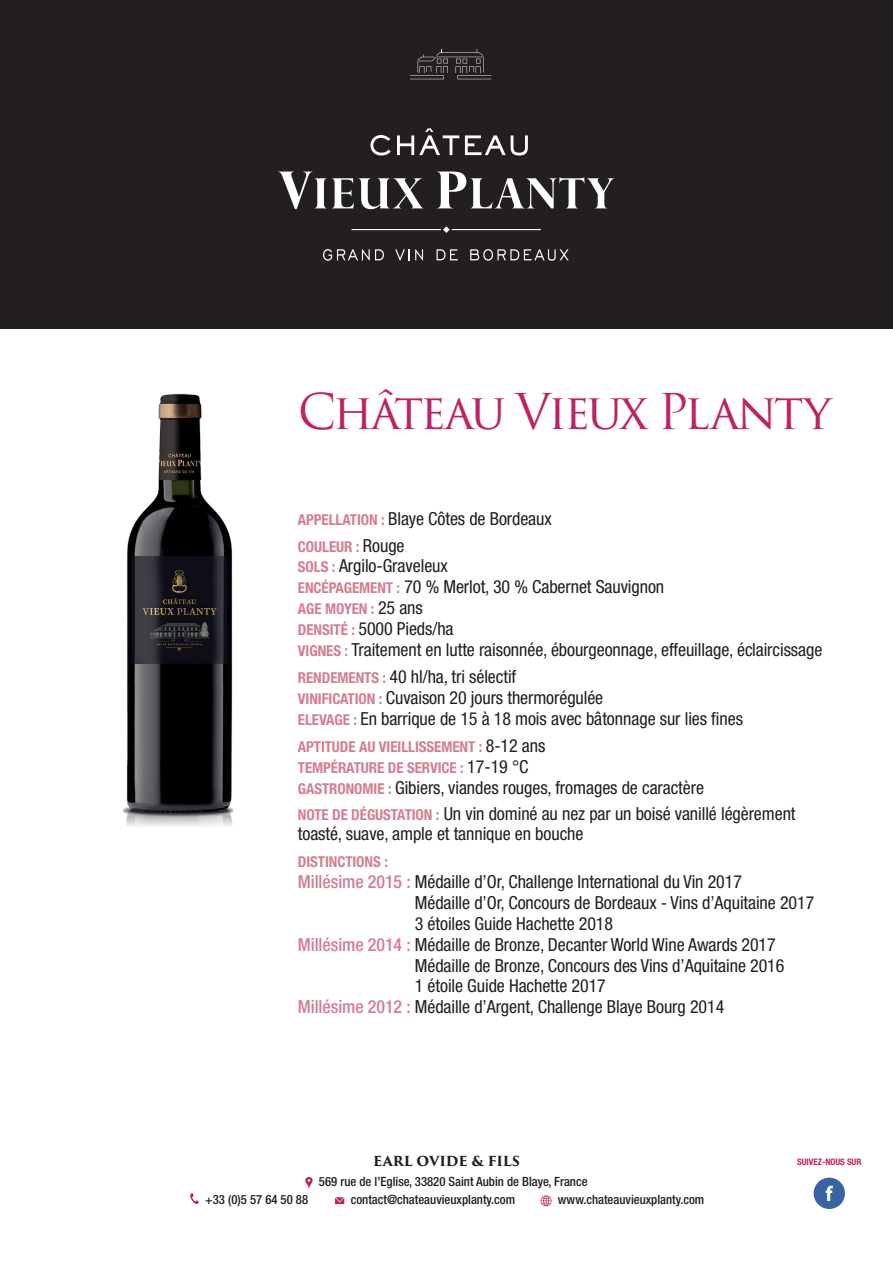
<style>
.page{position:relative;width:893px;height:1263px;background:#fff}
.page>*{position:absolute;margin:0;border:0;box-sizing:border-box;transform-origin:0 0}
.fiche_cuvee{font:48px "Trajan Pro 3";letter-spacing:-.06em;color:#bf2262}
.fiche_body{font:condensed 18px/20.7px "Helvetica Neue LT Std";letter-spacing:-.005em;color:#221e1d}
.fiche_body_spacebedo{font:condensed 18px/21px "Helvetica Neue LT Std";letter-spacing:-.005em;color:#221e1d}
.fiche_body_spacebedo-2{font:700 condensed 15px "Helvetica Neue LT Std";letter-spacing:-.005em;color:#d47e91}
.fiche_body-2{font:700 condensed 15px "Helvetica Neue LT Std";letter-spacing:-.005em;color:#d47e91}
.t1{font:700 13.5px "Trajan Pro 3";color:#221e1d}
.t2{font:500 condensed 12.75px "Helvetica Neue LT Std";color:#221e1d}
.t3{font:700 condensed 9px "Helvetica Neue LT Std";letter-spacing:-.005em;color:#bf2262}
.s1{font-weight:700;font-size:15px;color:#d47e91}
.s2{font-weight:400;font-size:18px;color:#221e1d}
.s3{font-weight:500;color:#d47e91}
</style>
<div class="page">
<div style="left:0;top:0;width:893px;height:328px;background:#231f20"></div>
<svg style="left:370px;top:135px;width:21px;height:20px"></svg>
<svg style="left:465px;top:135px;width:63px;height:20px"></svg>
<svg style="left:397px;top:128px;width:62px;height:27px"></svg>
<svg style="left:279px;top:172px;width:145px;height:37px"></svg>
<svg style="left:438px;top:172px;width:177px;height:36px"></svg>
<svg style="left:323px;top:249px;width:61px;height:12px"></svg>
<svg style="left:395px;top:249px;width:28px;height:11px"></svg>
<svg style="left:437px;top:249px;width:21px;height:11px"></svg>
<svg style="left:470px;top:249px;width:99px;height:12px"></svg>
<svg style="left:351px;top:226px;width:190px;height:7px"></svg>
<svg style="left:410px;top:49px;width:81px;height:30px"></svg>
<svg style="left:305px;top:1177px;width:8px;height:12px"></svg>
<svg style="left:190px;top:1193px;width:9px;height:11px"></svg>
<svg style="left:335px;top:1197px;width:9px;height:7px"></svg>
<svg style="left:541px;top:1195px;width:10px;height:11px"></svg>
<div style="left:814px;top:1177px;width:31px;height:32px;background:#3963a1;border-radius:50%"></div>
<svg style="left:826px;top:1186px;width:7px;height:15px"></svg>
<img style="left:122px;top:393px;width:112px;height:433px">
<p class="fiche_cuvee" style="left:298px;top:379px;width:535px">Château Vieux Planty</p>
<p class="fiche_body_spacebedo" style="left:298px;top:508px;width:255px"><span class="s1">APPELLATION :</span> Blaye Côtes de Bordeaux</p>
<p class="fiche_body_spacebedo-2" style="left:298px;top:538px;width:108px">COULEUR : <span class="s2">Rouge</span></p>
<p class="fiche_body_spacebedo" style="left:298px;top:555px;width:151px"><span class="s1">SOLS :</span> Argilo-Graveleux</p>
<p class="fiche_body" style="left:298px;top:576px;width:368px"><span class="s1">ENCÉPAGEMENT :</span> 70 % Merlot, 30 % Cabernet Sauvignon</p>
<p class="fiche_body-2" style="left:298px;top:600px;width:126px">AGE MOYEN : <span class="s2">25 ans</span></p>
<p class="fiche_body" style="left:298px;top:618px;width:157px"><span class="s1">DENSITÉ :</span> 5000 Pieds/ha</p>
<p class="fiche_body" style="left:298px;top:639px;width:526px"><span class="s1">VIGNES :</span> Traitement en lutte raisonnée, ébourgeonnage, effeuillage, éclaircissage</p>
<p class="fiche_body_spacebedo" style="left:298px;top:666px;width:220px"><span class="s1">RENDEMENTS :</span> 40 hl/ha, tri sélectif</p>
<p class="fiche_body" style="left:298px;top:687px;width:307px"><span class="s1">VINIFICATION :</span> Cuvaison 20 jours thermorégulée</p>
<p class="fiche_body" style="left:298px;top:708px;width:447px"><span class="s1">ELEVAGE :</span> En barrique de 15 à 18 mois avec bâtonnage sur lies fines</p>
<p class="fiche_body_spacebedo-2" style="left:298px;top:737px;width:249px">APTITUDE AU VIEILLISSEMENT : <span class="s2">8-12 ans</span></p>
<p class="fiche_body-2" style="left:298px;top:758px;width:232px">TEMPÉRATURE DE SERVICE : <span class="s2">17-19 °C</span></p>
<p class="fiche_body" style="left:298px;top:777px;width:408px"><span class="s1">GASTRONOMIE :</span> Gibiers, viandes rouges, fromages de caractère</p>
<p class="fiche_body_spacebedo" style="left:298px;top:803px;width:499px;line-height:20.2px"><span class="s1">NOTE DE DÉGUSTATION :</span> Un vin dominé au nez par un boisé vanillé légèrement toasté, suave, ample et tannique en bouche</p>
<p class="fiche_body_spacebedo-2" style="left:298px;top:853px;width:92px">DISTINCTIONS :</p>
<p class="fiche_body_spacebedo" style="left:415px;top:871px;width:401px;text-indent:-117px"><span class="s3">Millésime 2015 :</span> Médaille d’Or, Challenge International du Vin 2017<br>Médaille d’Or, Concours de Bordeaux - Vins d’Aquitaine 2017<br>3 étoiles Guide Hachette 2018</p>
<p class="fiche_body" style="left:415px;top:934px;width:371px;text-indent:-117px"><span class="s3">Millésime 2014 :</span> Médaille de Bronze, Decanter World Wine Awards 2017<br>Médaille de Bronze, Concours des Vins d’Aquitaine 2016<br>1 étoile Guide Hachette 2017</p>
<p class="fiche_body" style="left:298px;top:996px;width:428px"><span class="s3">Millésime 2012 :</span> Médaille d’Argent, Challenge Blaye Bourg 2014</p>
<p class="t1" style="left:373px;top:1151px;width:148px">EARL OVIDE &amp; FILS</p>
<p class="t2" style="left:319px;top:1174px;width:270px">569 rue de l’Eglise, 33820 Saint Aubin de Blaye, France</p>
<p class="t2" style="left:205px;top:1192px;width:104px">+33 (0)5 57 64 50 88</p>
<p class="t2" style="left:351px;top:1192px;width:166px">contact@chateauvieuxplanty.com</p>
<p class="t2" style="left:558px;top:1192px;width:148px">www.chateauvieuxplanty.com</p>
<p class="t3" style="left:797px;top:1156px;width:66px">SUIVEZ-NOUS SUR</p>
</div>
